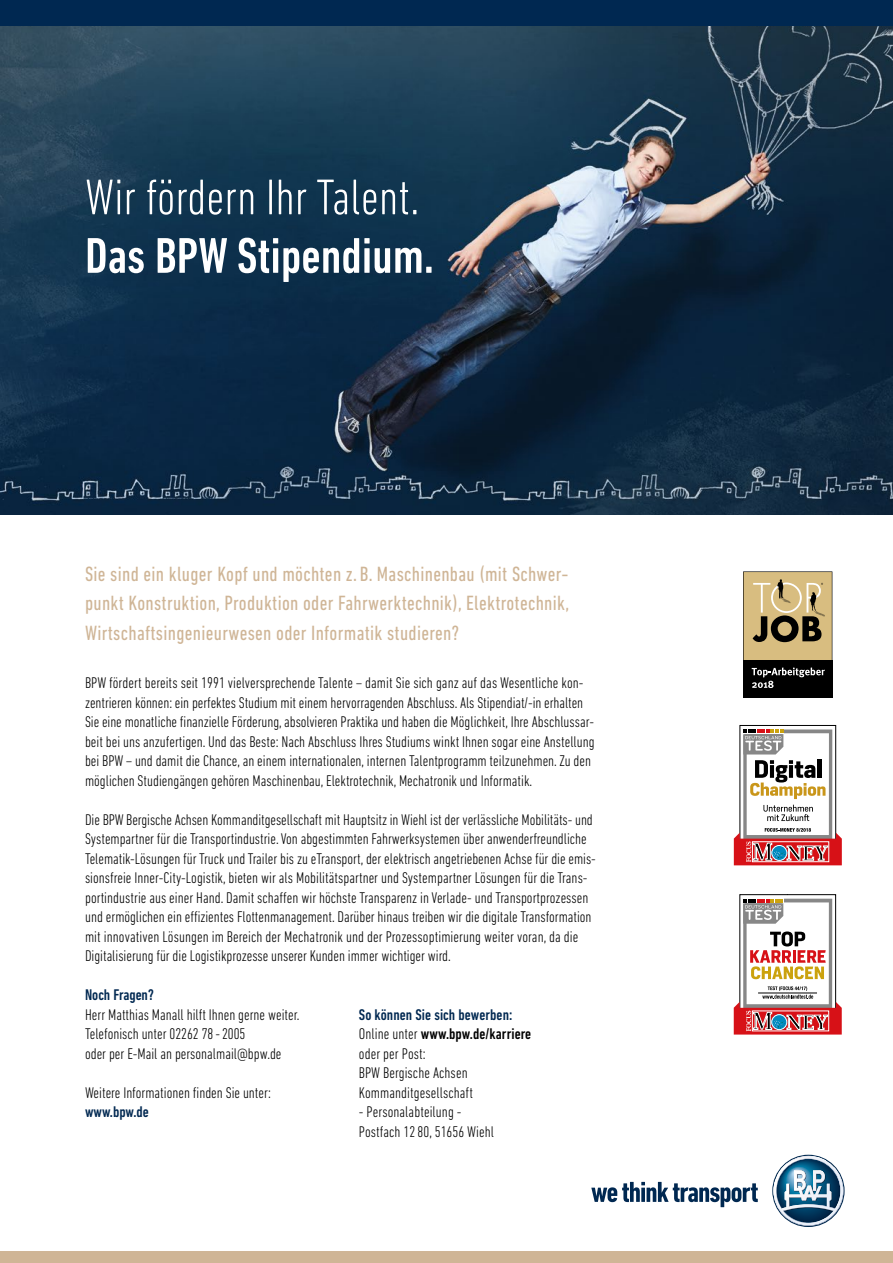
<style>
.page{position:relative;width:893px;height:1263px;background:#fff}
.page>*{position:absolute;margin:0;border:0;box-sizing:border-box;transform-origin:0 0}
.t1{font:300 condensed 51px "DIN Next LT Pro";color:#fff}
.t2{font:500 condensed 51px "DIN Next LT Pro";color:#fff}
.t3{font:condensed 21px/29.2px "DIN Next LT Pro";letter-spacing:.015em;color:#cfb596;text-align:justify}
.t4{font:300 condensed 15.75px/19.5px "DIN Next LT Pro";color:#000}
.t5{font:500 condensed 15.75px "DIN Next LT Pro";color:#002851}
.s1{font-weight:500;color:#002851}
.s2{font-weight:500}
</style>
<div class="page">
<img style="left:0;top:26px;width:893px;height:489px">
<svg style="left:772px;top:1155px;width:73px;height:72px"></svg>
<svg style="left:591px;top:1182px;width:167px;height:25px"></svg>
<svg style="left:734px;top:725px;width:108px;height:140px"></svg>
<svg style="left:743px;top:571px;width:89px;height:89px;background:#b7a171"></svg>
<div style="left:743px;top:660px;width:89px;height:38px;background:#000"></div>
<svg style="left:752px;top:667px;width:73px;height:21px"></svg>
<svg style="left:734px;top:894px;width:108px;height:140px"></svg>
<div style="left:0;top:0;width:893px;height:26px;background:#002851"></div>
<div style="left:0;top:1251px;width:893px;height:12px;background:#cfb596"></div>
<h1 class="t1" style="left:85px;top:168px;width:336px">Wir fördern Ihr Talent.</h1>
<h1 class="t2" style="left:85px;top:227px;width:350px">Das BPW Stipendium.</h1>
<h2 class="t3" style="left:85px;top:559px;width:486px">Sie sind ein kluger Kopf und möchten z. B. Maschinenbau (mit Schwer&shy;punkt Konstruktion, Produktion oder Fahrwerktechnik), Elektrotechnik, Wirtschaftsingenieurwesen oder Informatik studieren?</h2>
<p class="t4" style="left:85px;top:673px;width:511px">BPW fördert bereits seit 1991 vielversprechende Talente – damit Sie sich ganz auf das Wesentliche kon&shy;zentrieren können: ein perfektes Studium mit einem hervorragenden Abschluss. Als Stipendiat/-in erhalten Sie eine monatliche finanzielle Förderung, absolvieren Praktika und haben die Möglichkeit, Ihre Abschlussar&shy;beit bei uns anzufertigen. Und das Beste: Nach Abschluss Ihres Studiums winkt Ihnen sogar eine Anstellung bei BPW – und damit die Chance, an einem internationalen, internen Talentprogramm teilzunehmen. Zu den möglichen Studiengängen gehören Maschinenbau, Elektrotechnik, Mechatronik und Informatik.</p>
<p class="t4" style="left:85px;top:810px;width:512px">Die BPW Bergische Achsen Kommanditgesellschaft mit Hauptsitz in Wiehl ist der verlässliche Mobilitäts- und Systempartner für die Transportindustrie. Von abgestimmten Fahrwerksystemen über anwenderfreundliche Telematik-Lösungen für Truck und Trailer bis zu eTransport, der elektrisch angetriebenen Achse für die emis&shy;sionsfreie Inner-City-Logistik, bieten wir als Mobilitätspartner und Systempartner Lösungen für die Trans&shy;portindustrie aus einer Hand. Damit schaffen wir höchste Transparenz in Verlade- und Transportprozessen und ermöglichen ein effizientes Flottenmanagement. Darüber hinaus treiben wir die digitale Transformation mit innovativen Lösungen im Bereich der Mechatronik und der Prozessoptimierung weiter voran, da die Digitalisierung für die Logistikprozesse unserer Kunden immer wichtiger wird.</p>
<p class="t5" style="left:85px;top:986px;width:71px">Noch Fragen?</p>
<p class="t4" style="left:85px;top:1005px;width:216px">Herr Matthias Manall hilft Ihnen gerne weiter.<br>Telefonisch unter 02262 78-2005<br>oder per E-Mail an personalmail@bpw.de</p>
<p class="t4" style="left:85px;top:1083px;width:187px">Weitere Informationen finden Sie unter:</p>
<p class="t5" style="left:85px;top:1103px;width:65px">www.bpw.de</p>
<p class="t4" style="left:359px;top:1005px;width:174px"><span class="s1">So können Sie sich bewerben:<br></span>Online unter <span class="s2">www.bpw.de/karriere </span>oder per Post:<br>BPW Bergische Achsen<br>Kommanditgesellschaft</p>
<p class="t4" style="left:359px;top:1102px;width:137px">- Personalabteilung -<br>Postfach 1280, 51656 Wiehl</p>
</div>
